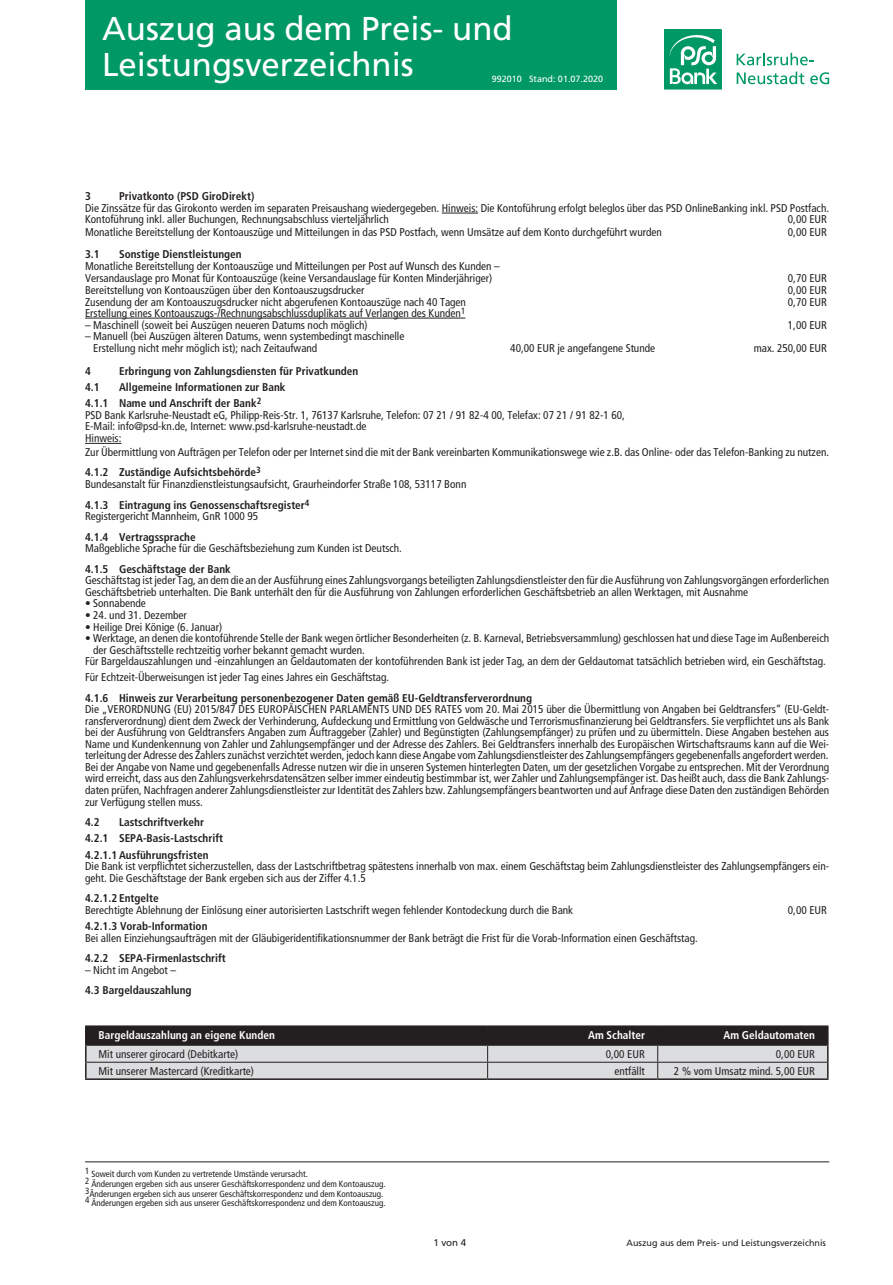
<style>
.page{position:relative;width:893px;height:1285px;background:#fff}
.page>*{position:absolute;margin:0;border:0;box-sizing:border-box;transform-origin:0 0}
.t1{font:33px/36px "Frutiger LT";color:#fff}
.t2{font:condensed 11.25px/11.6px "Frutiger LT";color:#231f20}
.t3{font:700 condensed 11.25px/16.2px "Frutiger LT";color:#231f20}
.t4{font:700 condensed 11.25px "Frutiger LT";color:#fff}
.t5{font:9.75px "Frutiger LT";color:#231f20}
.t6{font:condensed 9px/9.8px "Frutiger LT";color:#231f20}
.t7{font:9px "Frutiger LT";color:#231f20}
.t8{font:9px "Frutiger LT";color:#fff}
.s1{font-weight:700}
</style>
<div class="page">
<div style="left:85px;top:0;width:532px;height:89px;background:#009864"></div>
<hr style="left:442px;top:213px;width:36px;height:1px;background:#231f20">
<hr style="left:85px;top:317px;width:380px;height:1px;background:#231f20">
<hr style="left:85px;top:443px;width:36px;height:1px;background:#231f20">
<hr style="left:85px;top:1161px;width:744px;height:1px;background:#231f20">
<hr style="left:85px;top:1078px;width:403px;height:1px;background:#231f20">
<hr style="left:488px;top:1078px;width:170px;height:1px;background:#231f20">
<hr style="left:658px;top:1078px;width:171px;height:1px;background:#231f20">
<svg style="left:85px;top:1025px;width:744px;height:53px;background:#908f91"></svg>
<div style="left:664px;top:30px;width:57px;height:59px;background:#009864"></div>
<div style="left:664px;top:30px;width:58px;height:59px;border:1px solid #009864"></div>
<svg style="left:669px;top:35px;width:48px;height:49px"></svg>
<svg style="left:737px;top:72px;width:67px;height:12px"></svg>
<svg style="left:810px;top:72px;width:19px;height:12px"></svg>
<svg style="left:737px;top:53px;width:76px;height:12px"></svg>
<h1 class="t1" style="left:102px;top:11px;width:412px">Auszug aus dem Preis- und<br>Leistungsverzeichnis</h1>
<p class="t8" style="left:492px;top:74px;width:113px">992010 Stand: 01.07.2020</p>
<p class="t3" style="left:85px;top:188px;width:7px">3</p>
<p class="t3" style="left:119px;top:188px;width:137px">Privatkonto (PSD GiroDirekt)</p>
<p class="t2" style="left:85px;top:202px;width:746px">Die Zinssätze für das Girokonto werden im separaten Preisaushang wiedergegeben. Hinweis: Die Kontoführung erfolgt beleglos über das PSD OnlineBanking inkl. PSD Postfach.<br>Kontoführung inkl. aller Buchungen, Rechnungsabschluss vierteljährlich</p>
<p class="t2" style="left:788px;top:214px;width:41px">0,00 EUR</p>
<p class="t2" style="left:85px;top:226px;width:578px">Monatliche Bereitstellung der Kontoauszüge und Mitteilungen in das PSD Postfach, wenn Umsätze auf dem Konto durchgeführt wurden</p>
<p class="t2" style="left:788px;top:226px;width:41px">0,00 EUR</p>
<p class="t3" style="left:85px;top:246px;width:16px">3.1</p>
<p class="t3" style="left:119px;top:246px;width:124px">Sonstige Dienstleistungen</p>
<p class="t2" style="left:85px;top:260px;width:416px;line-height:12px">Monatliche Bereitstellung der Kontoauszüge und Mitteilungen per Post auf Wunsch des Kunden –<br>Versandauslage pro Monat für Kontoauszüge (keine Versandauslage für Konten Minderjähriger)</p>
<p class="t2" style="left:788px;top:272px;width:41px">0,70 EUR</p>
<p class="t2" style="left:85px;top:284px;width:281px">Bereitstellung von Kontoauszügen über den Kontoauszugsdrucker</p>
<p class="t2" style="left:788px;top:284px;width:41px">0,00 EUR</p>
<p class="t2" style="left:85px;top:296px;width:382px">Zusendung der am Kontoauszugsdrucker nicht abgerufenen Kontoauszüge nach 40 Tagen</p>
<p class="t2" style="left:788px;top:296px;width:41px">0,70 EUR</p>
<p class="t2" style="left:85px;top:307px;width:382px">Erstellung eines Kontoauszugs-/Rechnungsabschlussduplikats auf Verlangen des Kunden<sup>1</sup></p>
<p class="t2" style="left:85px;top:319px;width:284px">– Maschinell (soweit bei Auszügen neueren Datums noch möglich)</p>
<p class="t2" style="left:788px;top:319px;width:41px">1,00 EUR</p>
<p class="t2" style="left:93px;top:331px;width:313px;text-indent:-8px">– Manuell (bei Auszügen älteren Datums, wenn systembedingt maschinelle<br>Erstellung nicht mehr möglich ist); nach Zeitaufwand</p>
<p class="t2" style="left:510px;top:342px;width:146px">40,00 EUR je angefangene Stunde</p>
<p class="t2" style="left:754px;top:342px;width:75px">max. 250,00 EUR</p>
<p class="t3" style="left:85px;top:362px;width:7px">4</p>
<p class="t3" style="left:119px;top:362px;width:241px">Erbringung von Zahlungsdiensten für Privatkunden</p>
<p class="t3" style="left:85px;top:379px;width:16px">4.1</p>
<p class="t3" style="left:85px;top:379px;width:202px;text-indent:34px">Allgemeine Informationen zur Bank<br>4.1.1 Name und Anschrift der Bank<sup>2</sup></p>
<p class="t2" style="left:85px;top:409px;width:541px">PSD Bank Karlsruhe-Neustadt eG, Philipp-Reis-Str. 1, 76137 Karlsruhe, Telefon: 07 21 / 91 82-4 00, Telefax: 07 21 / 91 82-1 60,<br>E-Mail: info@psd-kn.de, Internet: www.psd-karlsruhe-neustadt.de<br>Hinweis:</p>
<p class="t2" style="left:85px;top:442px;width:746px;line-height:20.5px">Zur Übermittlung von Aufträgen per Telefon oder per Internet sind die mit der Bank vereinbarten Kommunikationswege wie z.B. das Online- oder das Telefon-Banking zu nutzen.<br><span class="s1">4.1.2 Zuständige Aufsichtsbehörde</span><sup>3</sup></p>
<p class="t2" style="left:85px;top:474px;width:383px;line-height:20.5px">Bundesanstalt für Finanzdienstleistungsaufsicht, Graurheindorfer Straße 108, 53117 Bonn<br><span class="s1">4.1.3 Eintragung ins Genossenschaftsregister</span><sup>4</sup></p>
<p class="t2" style="left:85px;top:510px;width:175px">Registergericht Mannheim, GnR 1000 95</p>
<p class="t3" style="left:85px;top:528px;width:112px">4.1.4 Vertragssprache</p>
<p class="t2" style="left:85px;top:542px;width:318px">Maßgebliche Sprache für die Geschäftsbeziehung zum Kunden ist Deutsch.</p>
<p class="t3" style="left:85px;top:560px;width:147px">4.1.5 Geschäftstage der Bank</p>
<p class="t2" style="left:85px;top:574px;width:746px">Geschäftstag ist jeder Tag, an dem die an der Ausführung eines Zahlungsvorgangs beteiligten Zahlungsdienstleister den für die Ausführung von Zahlungsvorgängen erforderlichen<br>Geschäftsbetrieb unterhalten. Die Bank unterhält den für die Ausführung von Zahlungen erforderlichen Geschäftsbetrieb an allen Werktagen, mit Ausnahme</p>
<p class="t2" style="left:85px;top:597px;width:62px">• Sonnabende</p>
<p class="t2" style="left:85px;top:609px;width:103px">• 24. und 31. Dezember</p>
<p class="t2" style="left:85px;top:620px;width:139px">• Heilige Drei Könige (6. Januar)</p>
<p class="t2" style="left:85px;top:632px;width:746px">• Werktage, an denen die kontoführende Stelle der Bank wegen örtlicher Besonderheiten (z. B. Karneval, Betriebsversammlung) geschlossen hat und diese Tage im Außenbereich</p>
<p class="t2" style="left:93px;top:644px;width:273px">der Geschäftsstelle rechtzeitig vorher bekannt gemacht wurden.</p>
<p class="t2" style="left:85px;top:655px;width:742px">Für Bargeldauszahlungen und -einzahlungen an Geldautomaten der kontoführenden Bank ist jeder Tag, an dem der Geldautomat tatsächlich betrieben wird, ein Geschäftstag.</p>
<p class="t2" style="left:85px;top:671px;width:306px">Für Echtzeit-Überweisungen ist jeder Tag eines Jahres ein Geschäftstag.</p>
<p class="t3" style="left:85px;top:689px;width:449px">4.1.6 Hinweis zur Verarbeitung personenbezogener Daten gemäß EU-Geldtransferverordnung</p>
<p class="t2" style="left:85px;top:703px;width:746px;text-align:justify">Die „VERORDNUNG (EU) 2015/847 DES EUROPÄISCHEN PARLAMENTS UND DES RATES vom 20. Mai 2015 über die Übermittlung von Angaben bei Geldtransfers“ (EU-Geldt&shy;ransferverordnung) dient dem Zweck der Verhinderung, Aufdeckung und Ermittlung von Geldwäsche und Terrorismusfinanzierung bei Geldtransfers. Sie verpflichtet uns als Bank bei der Ausführung von Geldtransfers Angaben zum Auftraggeber (Zahler) und Begünstigten (Zahlungsempfänger) zu prüfen und zu übermitteln. Diese Angaben bestehen aus Name und Kundenkennung von Zahler und Zahlungsempfänger und der Adresse des Zahlers. Bei Geldtransfers innerhalb des Europäischen Wirtschaftsraums kann auf die Wei&shy;terleitung der Adresse des Zahlers zunächst verzichtet werden, jedoch kann diese Angabe vom Zahlungsdienstleister des Zahlungsempfängers gegebenenfalls angefordert werden.<br>Bei der Angabe von Name und gegebenenfalls Adresse nutzen wir die in unseren Systemen hinterlegten Daten, um der gesetzlichen Vorgabe zu entsprechen. Mit der Verordnung wird erreicht, dass aus den Zahlungsverkehrsdatensätzen selber immer eindeutig bestimmbar ist, wer Zahler und Zahlungsempfänger ist. Das heißt auch, dass die Bank Zahlungs&shy;daten prüfen, Nachfragen anderer Zahlungsdienstleister zur Identität des Zahlers bzw. Zahlungsempfängers beantworten und auf Anfrage diese Daten den zuständigen Behörden zur Verfügung stellen muss.</p>
<p class="t3" style="left:85px;top:814px;width:16px">4.2</p>
<p class="t3" style="left:85px;top:814px;width:139px;text-indent:34px">Lastschriftverkehr<br>4.2.1 SEPA-Basis-Lastschrift<br>4.2.1.1 Ausführungsfristen</p>
<p class="t2" style="left:85px;top:860px;width:746px">Die Bank ist verpflichtet sicherzustellen, dass der Lastschriftbetrag spätestens innerhalb von max. einem Geschäftstag beim Zahlungsdienstleister des Zahlungsempfängers ein&shy;geht. Die Geschäftstage der Bank ergeben sich aus der Ziffer 4.1.5</p>
<p class="t3" style="left:85px;top:890px;width:75px">4.2.1.2 Entgelte</p>
<p class="t2" style="left:85px;top:904px;width:490px">Berechtigte Ablehnung der Einlösung einer autorisierten Lastschrift wegen fehlender Kontodeckung durch die Bank</p>
<p class="t2" style="left:788px;top:904px;width:41px">0,00 EUR</p>
<p class="t3" style="left:85px;top:917px;width:124px">4.2.1.3 Vorab-Information</p>
<p class="t2" style="left:85px;top:931px;width:614px">Bei allen Einziehungsaufträgen mit der Gläubigeridentifikationsnummer der Bank beträgt die Frist für die Vorab-Information einen Geschäftstag.</p>
<p class="t3" style="left:85px;top:950px;width:142px">4.2.2 SEPA-Firmenlastschrift</p>
<p class="t2" style="left:85px;top:963px;width:93px">– Nicht im Angebot –</p>
<p class="t3" style="left:85px;top:982px;width:108px">4.3 Bargeldauszahlung</p>
<p class="t4" style="left:99px;top:1027px;width:178px">Bargeldauszahlung an eigene Kunden</p>
<p class="t4" style="left:588px;top:1027px;width:58px">Am Schalter</p>
<p class="t4" style="left:723px;top:1027px;width:93px">Am Geldautomaten</p>
<p class="t2" style="left:99px;top:1048px;width:141px">Mit unserer girocard (Debitkarte)</p>
<p class="t2" style="left:606px;top:1048px;width:41px">0,00 EUR</p>
<p class="t2" style="left:776px;top:1048px;width:41px">0,00 EUR</p>
<p class="t2" style="left:99px;top:1065px;width:157px">Mit unserer Mastercard (Kreditkarte)</p>
<p class="t2" style="left:615px;top:1065px;width:32px">entfällt</p>
<p class="t2" style="left:674px;top:1065px;width:143px">2 % vom Umsatz mind. 5,00 EUR</p>
<p class="t6" style="left:85px;top:1168px;width:302px">1 Soweit durch vom Kunden zu vertretende Umstände verursacht.<br>2 Änderungen ergeben sich aus unserer Geschäftskorrespondenz und dem Kontoauszug.<br>3Änderungen ergeben sich aus unserer Geschäftskorrespondenz und dem Kontoauszug.<br>4 Änderungen ergeben sich aus unserer Geschäftskorrespondenz und dem Kontoauszug.</p>
<p class="t5" style="left:433px;top:1236px;width:34px">1 von 4</p>
<p class="t7" style="left:627px;top:1236px;width:201px">Auszug aus dem Preis- und Leistungsverzeichnis</p>
</div>
